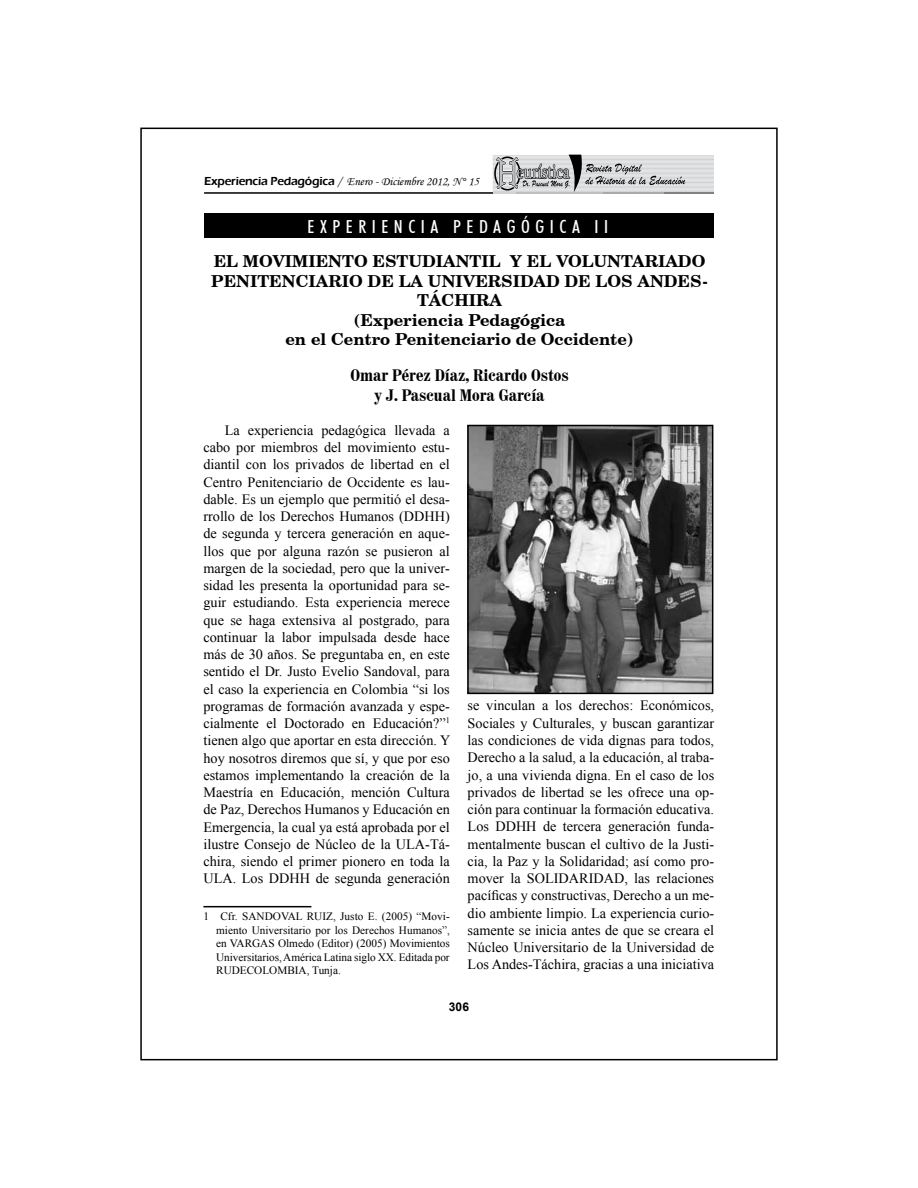
<style>
.page{position:relative;width:918px;height:1188px;background:#fff}
.page>*{position:absolute;margin:0;border:0;box-sizing:border-box;transform-origin:0 0}
.t1{font:500 condensed 18px "Futura BT";letter-spacing:.31em;color:#fff}
.t2{font:700 16.5px/19.5px "Century Schoolbook BT";color:#000;text-align:center}
.t3{font:700 condensed 16.5px/19.5px "Century 725 BT";color:#000;text-align:center}
.t4{font:14.25px/17.2px "Times New Roman";color:#000;text-align:justify}
.t5{font:12px "Monotype Corsiva";color:#000}
.t6{font:700 12px "Arial";color:#000}
.t7{font:11.25px/13.5px "Times New Roman";letter-spacing:-.005em;color:#000;text-align:justify}
.s1{font-family:"Eras ITC";font-weight:600}
</style>
<div class="page">
<hr style="left:204px;top:192px;width:510px;height:2px;background:#000">
<hr style="left:493px;top:155px;width:221px;height:1px;background:#d1d3d4">
<hr style="left:493px;top:157px;width:221px;height:1px;background:#d1d3d4">
<hr style="left:493px;top:158px;width:221px;height:1px;background:#d1d3d4">
<hr style="left:493px;top:159px;width:221px;height:1px;background:#d1d3d4">
<hr style="left:493px;top:161px;width:221px;height:1px;background:#d1d3d4">
<hr style="left:493px;top:162px;width:221px;height:1px;background:#d1d3d4">
<hr style="left:493px;top:163px;width:221px;height:1px;background:#d1d3d4">
<hr style="left:493px;top:164px;width:221px;height:1px;background:#d1d3d4">
<hr style="left:493px;top:166px;width:221px;height:1px;background:#d1d3d4">
<hr style="left:493px;top:167px;width:221px;height:1px;background:#d1d3d4">
<hr style="left:493px;top:168px;width:221px;height:1px;background:#d1d3d4">
<hr style="left:493px;top:169px;width:221px;height:1px;background:#d1d3d4">
<hr style="left:493px;top:171px;width:221px;height:1px;background:#d1d3d4">
<hr style="left:493px;top:172px;width:221px;height:1px;background:#d1d3d4">
<hr style="left:493px;top:173px;width:221px;height:1px;background:#d1d3d4">
<hr style="left:493px;top:175px;width:221px;height:1px;background:#d1d3d4">
<hr style="left:493px;top:176px;width:221px;height:1px;background:#d1d3d4">
<hr style="left:493px;top:177px;width:221px;height:1px;background:#d1d3d4">
<hr style="left:493px;top:178px;width:221px;height:1px;background:#d1d3d4">
<hr style="left:493px;top:180px;width:221px;height:1px;background:#d1d3d4">
<hr style="left:493px;top:181px;width:221px;height:1px;background:#d1d3d4">
<hr style="left:493px;top:182px;width:221px;height:1px;background:#d1d3d4">
<hr style="left:493px;top:184px;width:221px;height:1px;background:#d1d3d4">
<hr style="left:493px;top:185px;width:221px;height:1px;background:#d1d3d4">
<hr style="left:493px;top:186px;width:221px;height:1px;background:#d1d3d4">
<hr style="left:493px;top:187px;width:221px;height:1px;background:#d1d3d4">
<hr style="left:493px;top:189px;width:221px;height:1px;background:#d1d3d4">
<hr style="left:493px;top:190px;width:221px;height:1px;background:#d1d3d4">
<hr style="left:493px;top:191px;width:221px;height:1px;background:#d1d3d4">
<hr style="left:516px;top:192px;width:88px;height:2px;background:#bcbec0">
<hr style="left:604px;top:192px;width:61px;height:2px;background:#a7a9ac">
<hr style="left:665px;top:192px;width:49px;height:2px;background:#808285">
<hr style="left:493px;top:192px;width:23px;height:2px;background:#d1d3d4">
<div style="left:494px;top:157px;width:27px;height:34px;border:2px solid #000;border-radius:50%"></div>
<svg style="left:495px;top:154px;width:190px;height:38px"></svg>
<hr style="left:203px;top:906px;width:108px;height:1px;background:#000">
<div style="left:204px;top:213px;width:509px;height:25px;background:#000"></div>
<img style="left:470px;top:428px;width:240px;height:263px">
<div style="left:467px;top:425px;width:246px;height:269px;border:2px solid #000"></div>
<p class="t5" style="left:204px;top:174px;width:276px"><span class="s1">Experiencia Pedagógica</span> / Enero - Diciembre 2012, N° 15</p>
<p class="t1" style="left:308px;top:215px;width:302px">EXPERIENCIA PEDAGÓGICA II</p>
<p class="t2" style="left:211px;top:251px;width:498px">EL MOVIMIENTO ESTUDIANTIL Y EL VOLUNTARIADO PENITENCIARIO DE LA UNIVERSIDAD DE LOS ANDES-TÁCHIRA<br>(Experiencia Pedagógica<br>en el Centro Penitenciario de Occidente)</p>
<p class="t3" style="left:350px;top:366px;width:220px">Omar Pérez Díaz, Ricardo Ostos y J. Pascual Mora García</p>
<p class="t4" style="left:203px;top:421px;width:248px;text-indent:21px">La experiencia pedagógica llevada a cabo por miembros del movimiento estu&shy;diantil con los privados de libertad en el Centro Penitenciario de Occidente es lau&shy;dable. Es un ejemplo que permitió el desa&shy;rrollo de los Derechos Humanos (DDHH) de segunda y tercera generación en aque&shy;llos que por alguna razón se pusieron al margen de la sociedad, pero que la univer&shy;sidad les presenta la oportunidad para se&shy;guir estudiando. Esta experiencia merece que se haga extensiva al postgrado, para continuar la labor impulsada desde hace más de 30 años. Se preguntaba en, en este sentido el Dr. Justo Evelio Sandoval, para el caso la experiencia en Colombia “si los programas de formación avanzada y espe&shy;cialmente el Doctorado en Educación?”<sup>1 </sup>tienen algo que aportar en esta dirección. Y hoy nosotros diremos que sí, y que por eso estamos implementando la creación de la Maestría en Educación, mención Cultura de Paz, Derechos Humanos y Educación en Emergencia, la cual ya está aprobada por el ilustre Consejo de Núcleo de la ULA-Tá&shy;chira, siendo el primer pionero en toda la ULA. Los DDHH de segunda generación</p>
<p class="t7" style="left:216px;top:910px;width:235px;text-indent:-13px">1 Cfr. SANDOVAL RUIZ, Justo E. (2005) “Movi&shy;miento Universitario por los Derechos Humanos”, en VARGAS Olmedo (Editor) (2005) Movimientos Universitarios, América Latina siglo XX. Editada por RUDECOLOMBIA, Tunja.</p>
<p class="t4" style="left:468px;top:697px;width:248px">se vinculan a los derechos: Económicos, Sociales y Culturales, y buscan garantizar las condiciones de vida dignas para todos, Derecho a la salud, a la educación, al traba&shy;jo, a una vivienda digna. En el caso de los privados de libertad se les ofrece una op&shy;ción para continuar la formación educativa.<br>Los DDHH de tercera generación funda&shy;mentalmente buscan el cultivo de la Justi&shy;cia, la Paz y la Solidaridad; así como pro&shy;mover la SOLIDARIDAD, las relaciones pacíficas y constructivas, Derecho a un me&shy;dio ambiente limpio. La experiencia curio&shy;samente se inicia antes de que se creara el Núcleo Universitario de la Universidad de Los Andes-Táchira, gracias a una iniciativa</p>
<p class="t6" style="left:449px;top:999px;width:22px">306</p>
</div>
